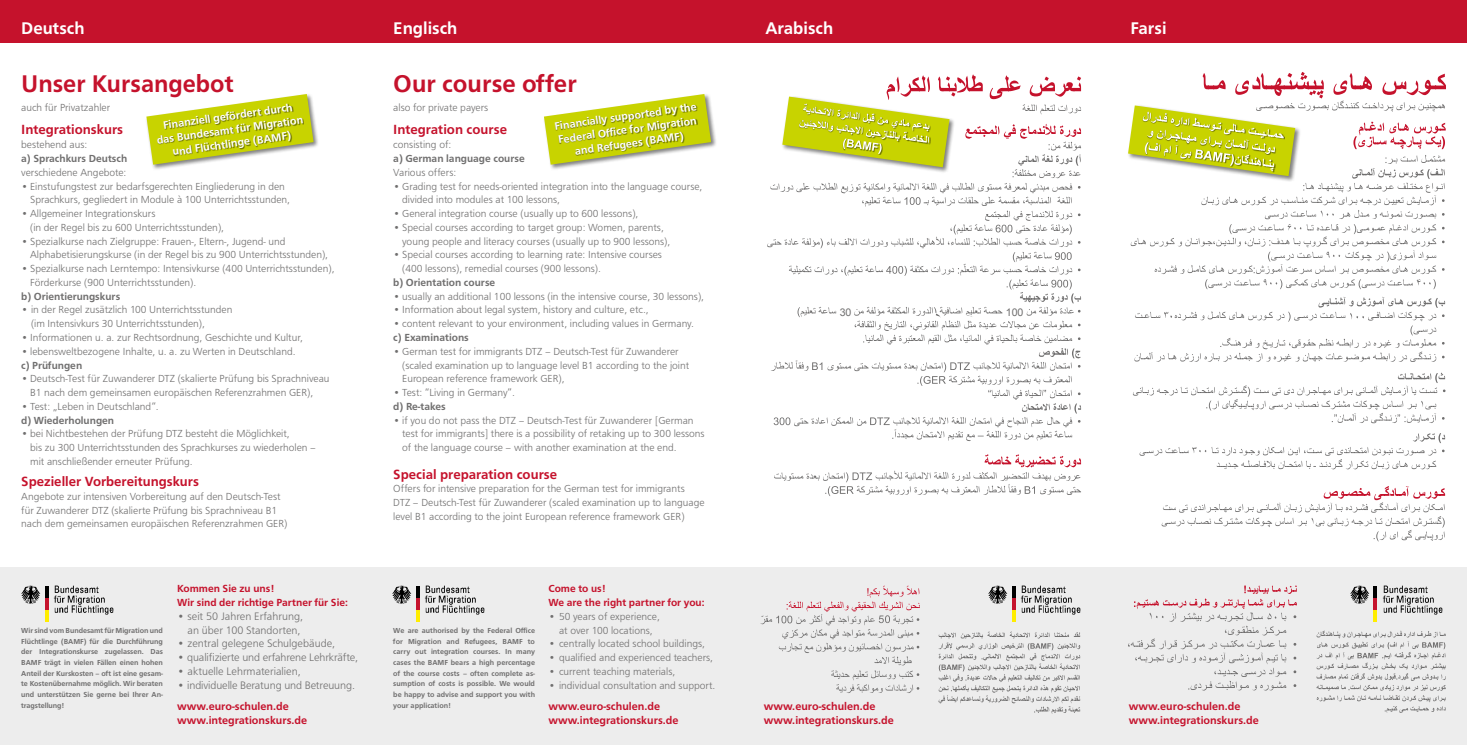
<style>
.page{position:relative;width:1467px;height:745px;background:#fff}
.page>*{position:absolute;margin:0;border:0;box-sizing:border-box;transform-origin:0 0}
.t1{font:700 25px "Front Page";color:#c5122c}
.t2{font:700 17.5px "Front Page";color:#fff}
.t3{font:700 13.75px "Front Page";color:#c5122c}
.t4{font:700 11.25px/13.8px "Front Page";color:#c5122c}
.t5{font:300 11.25px/13.8px "Front Page";letter-spacing:-.005em;color:#706f6f;text-align:right}
.t6{font:700 11.25px/13.8px "Front Page";color:#fff;text-align:center}
.t7{font:300 10.62px/13.8px "Front Page";color:#706f6f}
.t8{font:700 10.62px "Front Page";color:#706f6f}
.t9{font:700 10.62px/13.8px "Front Page";color:#c5122c}
.t10{font:10.62px "Arial";color:#706f6f}
.t11{font:700 7.5px/10.6px "Front Page";color:#706f6f;text-align:justify}
</style>
<div class="page">
<div style="left:0;top:0;width:1467px;height:43px;background:#c5122c"></div>
<div style="left:0;top:567px;width:1467px;height:177px;background:#ededed"></div>
<img style="left:1350px;top:585px;width:93px;height:37px">
<svg style="left:1374px;top:586px;width:3px;height:35px"></svg>
<svg style="left:1316px;top:630px;width:130px;height:82px"></svg>
<svg style="left:1128px;top:585px;width:169px;height:105px"></svg>
<svg style="left:1162px;top:486px;width:283px;height:55px"></svg>
<svg style="left:1140px;top:433px;width:305px;height:36px"></svg>
<svg style="left:1133px;top:372px;width:312px;height:51px"></svg>
<svg style="left:1128px;top:72px;width:318px;height:217px"></svg>
<svg style="left:1134px;top:297px;width:311px;height:65px"></svg>
<img style="left:988px;top:585px;width:93px;height:37px">
<svg style="left:1013px;top:586px;width:3px;height:35px"></svg>
<svg style="left:938px;top:631px;width:142px;height:82px"></svg>
<svg style="left:760px;top:585px;width:160px;height:107px"></svg>
<svg style="left:774px;top:454px;width:307px;height:41px"></svg>
<svg style="left:767px;top:74px;width:314px;height:367px"></svg>
<img style="left:392px;top:585px;width:93px;height:37px">
<svg style="left:417px;top:586px;width:3px;height:35px"></svg>
<div style="left:543px;top:93px;width:174px;height:78px;background:#000;opacity:.5"></div>
<svg style="left:544px;top:94px;width:167px;height:70px"></svg>
<div style="left:555px;top:103px;width:143px;height:53px;background:#000;opacity:.5"></div>
<div style="left:145px;top:93px;width:175px;height:78px;background:#000;opacity:.5"></div>
<svg style="left:146px;top:94px;width:168px;height:70px"></svg>
<div style="left:157px;top:103px;width:147px;height:53px;background:#000;opacity:.5"></div>
<img style="left:21px;top:585px;width:93px;height:37px">
<svg style="left:45px;top:586px;width:3px;height:35px"></svg>
<h2 class="t2" style="left:21px;top:18px;width:65px">Deutsch</h2>
<h2 class="t2" style="left:393px;top:18px;width:66px">Englisch</h2>
<h2 class="t2" style="left:765px;top:18px;width:69px">Arabisch</h2>
<h2 class="t2" style="left:1130px;top:18px;width:38px">Farsi</h2>
<h1 class="t1" style="left:21px;top:69px;width:214px">Unser Kursangebot</h1>
<p class="t6" style="left:154px;top:120px;width:149px;rotate:-8deg">Finanziell gefördert durch das Bundesamt für Migration und Flüchtlinge (BAMF)</p>
<p class="t7" style="left:21px;top:100px;width:91px">auch für Privatzahler</p>
<p class="t3" style="left:21px;top:122px;width:103px">Integrationskurs</p>
<p class="t7" style="left:21px;top:138px;width:68px">bestehend aus:</p>
<p class="t8" style="left:21px;top:152px;width:108px">a) Sprachkurs Deutsch</p>
<p class="t7" style="left:21px;top:165px;width:107px">verschiedene Angebote:</p>
<p class="t7" style="left:30px;top:179px;width:261px;text-indent:-9px">• Einstufungstest zur bedarfsgerechten Eingliederung in den<br>Sprachkurs, gegliedert in Module à 100 Unterrichtsstunden,</p>
<p class="t7" style="left:30px;top:207px;width:195px;text-indent:-9px">• Allgemeiner Integrationskurs<br>(in der Regel bis zu 600 Unterrichtsstunden),</p>
<p class="t7" style="left:30px;top:234px;width:300px;text-indent:-9px">• Spezialkurse nach Zielgruppe: Frauen-, Eltern-, Jugend- und<br>Alphabetisierungskurse (in der Regel bis zu 900 Unterrichtsstunden),</p>
<p class="t7" style="left:30px;top:262px;width:306px;text-indent:-9px">• Spezialkurse nach Lerntempo: Intensivkurse (400 Unterrichtsstunden),<br>Förderkurse (900 Unterrichtsstunden).</p>
<p class="t8" style="left:21px;top:290px;width:100px">b) Orientierungskurs</p>
<p class="t7" style="left:31px;top:303px;width:203px;text-indent:-10px">• in der Regel zusätzlich 100 Unterrichtsstunden (im Intensivkurs 30 Unterrichtsstunden),</p>
<p class="t7" style="left:21px;top:330px;width:283px">• Informationen u. a. zur Rechtsordnung, Geschichte und Kultur,</p>
<p class="t7" style="left:21px;top:344px;width:276px">• lebensweltbezogene Inhalte, u. a. zu Werten in Deutschland.</p>
<p class="t8" style="left:21px;top:358px;width:62px">c) Prüfungen</p>
<p class="t7" style="left:30px;top:372px;width:301px;text-indent:-9px">• Deutsch-Test für Zuwanderer DTZ (skalierte Prüfung bis Sprachniveau<br>B1 nach dem gemeinsamen europäischen Referenzrahmen GER),</p>
<p class="t7" style="left:21px;top:399px;width:139px">• Test: „Leben in Deutschland“.</p>
<p class="t8" style="left:21px;top:413px;width:94px">d) Wiederholungen</p>
<p class="t7" style="left:30px;top:427px;width:287px;text-indent:-9px">• bei Nichtbestehen der Prüfung DTZ besteht die Möglichkeit,<br>bis zu 300 Unterrichtsstunden des Sprachkurses zu wiederholen – mit anschließender erneuter Prüfung.</p>
<p class="t3" style="left:21px;top:473px;width:179px">Spezieller Vorbereitungskurs</p>
<p class="t7" style="left:21px;top:489px;width:268px">Angebote zur intensiven Vorbereitung auf den Deutsch-Test für Zuwanderer DTZ (skalierte Prüfung bis Sprachniveau B1 nach dem gemeinsamen europäischen Referenzrahmen GER)</p>
<h1 class="t1" style="left:393px;top:69px;width:185px">Our course offer</h1>
<p class="t3" style="left:393px;top:122px;width:115px">Integration course</p>
<p class="t7" style="left:393px;top:138px;width:60px">consisting of:</p>
<p class="t8" style="left:393px;top:152px;width:133px">a) German language course</p>
<p class="t7" style="left:393px;top:165px;width:64px">Various offers:</p>
<p class="t7" style="left:402px;top:179px;width:302px;text-indent:-9px">• Grading test for needs-oriented integration into the language course, divided into modules at 100 lessons,</p>
<p class="t7" style="left:393px;top:207px;width:247px">• General integration course (usually up to 600 lessons),</p>
<p class="t7" style="left:402px;top:220px;width:270px;text-indent:-9px">• Special courses according to target group: Women, parents, young people and literacy courses (usually up to 900 lessons),</p>
<p class="t7" style="left:402px;top:248px;width:261px;text-indent:-9px">• Special courses according to learning rate: Intensive courses (400 lessons), remedial courses (900 lessons).</p>
<p class="t8" style="left:393px;top:276px;width:103px">b) Orientation course</p>
<p class="t7" style="left:393px;top:289px;width:312px">• usually an additional 100 lessons (in the intensive course, 30 lessons),</p>
<p class="t7" style="left:393px;top:303px;width:257px">• Information about legal system, history and culture, etc.,</p>
<p class="t7" style="left:393px;top:317px;width:302px">• content relevant to your environment, including values in Germany.</p>
<p class="t8" style="left:393px;top:331px;width:77px">c) Examinations</p>
<p class="t7" style="left:402px;top:344px;width:289px;text-indent:-9px">• German test for immigrants DTZ – Deutsch-Test für Zuwanderer (scaled examination up to language level B1 according to the joint<br>European reference framework GER),</p>
<p class="t7" style="left:393px;top:385px;width:123px">• Test: “Living in Germany”.</p>
<p class="t8" style="left:393px;top:400px;width:54px">d) Re-takes</p>
<p class="t7" style="left:402px;top:413px;width:304px;text-indent:-9px">• if you do not pass the DTZ – Deutsch-Test für Zuwanderer [German test for immigrants] there is a possibility of retaking up to 300 lessons of the language course – with another examination at the end.</p>
<p class="t3" style="left:393px;top:465px;width:165px">Special preparation course</p>
<p class="t7" style="left:393px;top:482px;width:313px">Offers for intensive preparation for the German test for immigrants<br>DTZ – Deutsch-Test für Zuwanderer (scaled examination up to language level B1 according to the joint European reference framework GER)</p>
<p class="t6" style="left:554px;top:119px;width:145px;rotate:-8deg">Financially supported by the<br>Federal Offi ce for Migration and Refugees (BAMF)</p>
<p class="t7" style="left:393px;top:100px;width:96px">also for private payers</p>
<p class="t10" style="left:840px;top:304px;width:13px">30</p>
<p class="t10" style="left:1006px;top:304px;width:19px">100</p>
<p class="t11" style="left:21px;top:625px;width:143px">Wir sind vom Bundesamt für Migration und Flüchtlinge (BAMF) für die Durchführung der Integrationskurse zugelassen. Das BAMF trägt in vielen Fällen einen hohen Anteil der Kurskosten – oft ist eine gesam&shy;te Kostenübernahme möglich. Wir beraten und unterstützen Sie gerne bei Ihrer An&shy;tragstellung!</p>
<p class="t9" style="left:177px;top:581px;width:172px">Kommen Sie zu uns!<br>Wir sind der richtige Partner für Sie:</p>
<p class="t5" style="left:177px;top:608px;width:127px">• seit 50 Jahren Erfahrung, an über 100 Standorten,</p>
<p class="t5" style="left:177px;top:636px;width:160px">• zentral gelegene Schulgebäude,</p>
<p class="t5" style="left:177px;top:650px;width:183px">• qualifizierte und erfahrene Lehrkräfte,</p>
<p class="t5" style="left:177px;top:663px;width:125px">• aktuelle Lehrmaterialien,</p>
<p class="t5" style="left:177px;top:677px;width:179px">• individuelle Beratung und Betreuung.</p>
<p class="t4" style="left:177px;top:698px;width:132px">www.euro-schulen.de www.integrationskurs.de</p>
<p class="t11" style="left:393px;top:625px;width:143px">We are authorised by the Federal Office for Migration and Refugees, BAMF to carry out integration courses. In many cases the BAMF bears a high percentage of the course costs – often complete as&shy;sumption of costs is possible. We would be happy to advise and support you with your application!</p>
<p class="t9" style="left:548px;top:581px;width:158px">Come to us!<br>We are the right partner for you:</p>
<p class="t7" style="left:548px;top:609px;width:113px;text-align:center">• 50 years of experience, at over 100 locations,</p>
<p class="t7" style="left:548px;top:636px;width:158px">• centrally located school buildings,</p>
<p class="t7" style="left:548px;top:650px;width:166px">• qualified and experienced teachers,</p>
<p class="t7" style="left:548px;top:664px;width:128px">• current teaching materials,</p>
<p class="t7" style="left:548px;top:677px;width:169px">• individual consultation and support.</p>
<p class="t4" style="left:548px;top:698px;width:132px">www.euro-schulen.de www.integrationskurs.de</p>
<p class="t4" style="left:764px;top:698px;width:132px">www.euro-schulen.de www.integrationskurs.de</p>
<p class="t4" style="left:1129px;top:698px;width:132px">www.euro-schulen.de www.integrationskurs.de</p>
</div>
